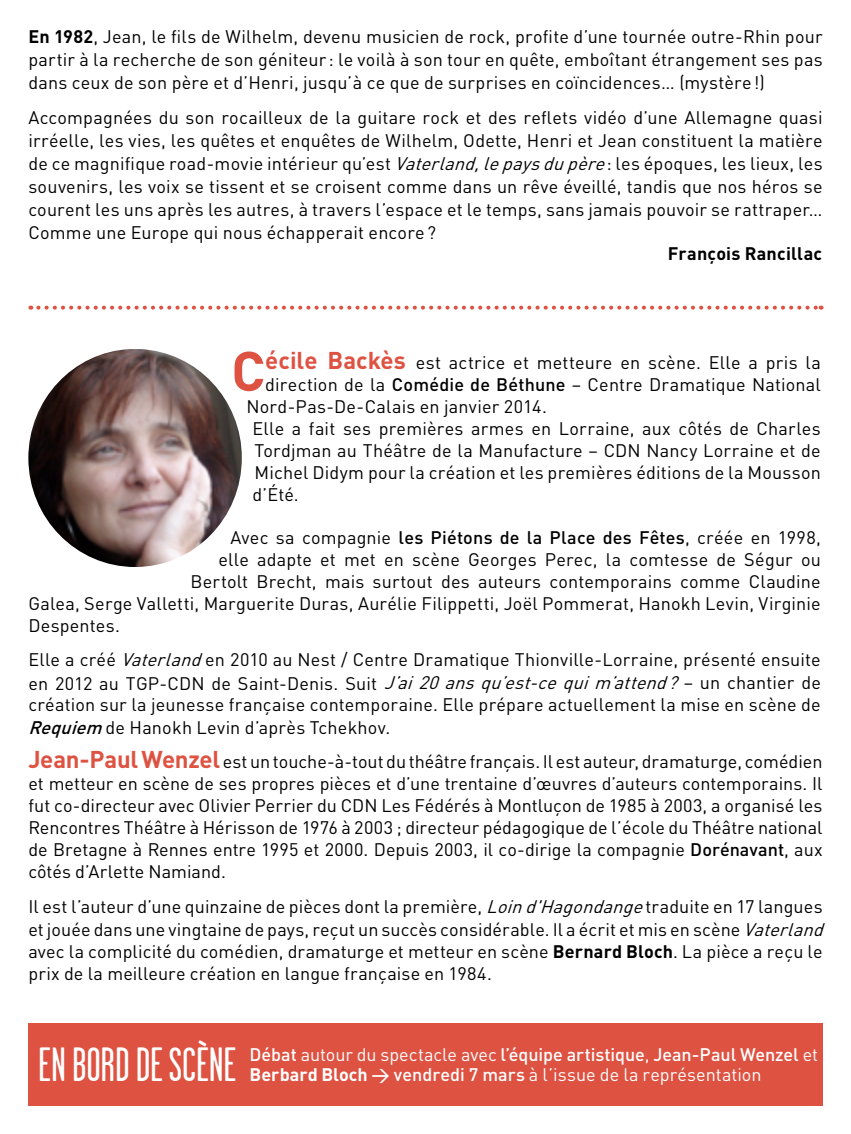
<style>
.page{position:relative;width:851px;height:1134px;background:#fff}
.page>*{position:absolute;margin:0;border:0;box-sizing:border-box;transform-origin:0 0}
.t1{font:700 54.8px "DIN";color:#de5242}
.t2{font:48px "Garage Gothic";color:#fff}
.t3{font:18px/23px "DIN";letter-spacing:.01em;color:#000;text-align:justify}
.t4{font:500 18px/20px "DIN";letter-spacing:-.005em;color:#fff}
.t5{font:700 18px "DIN";letter-spacing:.015em;color:#000}
.s1{font-weight:700}
.s2{font-style:italic}
.s3{font-weight:700;font-size:24px;color:#de5242}
.s4{font-weight:500}
.s5{font-weight:500;font-style:italic}
.s6{font-weight:400}
</style>
<div class="page">
<div style="left:28px;top:1023px;width:794px;height:83px;background:#de5242"></div>
<svg style="left:38px;top:306px;width:783px;height:4px"></svg>
<img style="left:28px;top:349px;width:214px;height:218px">
<p class="t3" style="left:28px;top:25px;width:795px"><span class="s1">En 1982</span>, Jean, le fils de Wilhelm, devenu musicien de rock, profite d’une tournée outre-Rhin pour partir à la recherche de son géniteur : le voilà à son tour en quête, emboîtant étrangement ses pas dans ceux de son père et d’Henri, jusqu’à ce que de surprises en coïncidences… (mystère!)</p>
<p class="t3" style="left:28px;top:105px;width:795px">Accompagnées du son rocailleux de la guitare rock et des reflets vidéo d’une Allemagne quasi irréelle, les vies, les quêtes et enquêtes de Wilhelm, Odette, Henri et Jean constituent la matière de ce magnifique road-movie intérieur qu’est <span class="s2">Vaterland,lepaysdupère</span>: les époques, les lieux, les souvenirs, les voix se tissent et se croisent comme dans un rêve éveillé, tandis que nos héros se courent les uns après les autres, à travers l’espace et le temps, sans jamais pouvoir se rattraper… Comme une Europe qui nous échapperait encore?</p>
<p class="t5" style="left:667px;top:242px;width:156px">François Rancillac</p>
<h1 class="t1" style="left:231px;top:335px;width:36px">C</h1>
<p class="t3" style="left:265px;top:351px;width:557px"><span class="s3">écile Backès</span> est actrice et metteure en scène. Elle a pris la</p>
<p class="t3" style="left:265px;top:373px;width:557px">direction de la <span class="s4">Comédie de Béthune</span> – Centre Dramatique National</p>
<p class="t3" style="left:246px;top:395px;width:302px">Nord-Pas-De-Calais en janvier 2014.</p>
<p class="t3" style="left:252px;top:417px;width:569px">Elle a fait ses premières armes en Lorraine, aux côtés de Charles</p>
<p class="t3" style="left:254px;top:439px;width:567px">Tordjman au Théâtre de la Manufacture – CDN Nancy Lorraine et de</p>
<p class="t3" style="left:254px;top:461px;width:568px">Michel Didym pour la création et les premières éditions de la Mousson</p>
<p class="t3" style="left:252px;top:483px;width:48px">d’Été.</p>
<p class="t3" style="left:230px;top:526px;width:591px">Avec sa compagnie <span class="s4">les Piétons de la Place des Fêtes</span>, créée en 1998,</p>
<p class="t3" style="left:218px;top:548px;width:604px">elle adapte et met en scène Georges Perec, la comtesse de Ségur ou</p>
<p class="t3" style="left:190px;top:570px;width:631px">Bertolt Brecht, mais surtout des auteurs contemporains comme Claudine</p>
<p class="t3" style="left:28px;top:592px;width:793px">Galea, Serge Valletti, Marguerite Duras, Aurélie Filippetti, Joël Pommerat, Hanokh Levin, Virginie</p>
<p class="t3" style="left:28px;top:614px;width:93px">Despentes.</p>
<p class="t3" style="left:28px;top:648px;width:794px;line-height:22.4px">Elle a créé <span class="s2">Vaterland</span>en 2010 au Nest / Centre Dramatique Thionville-Lorraine, présenté ensuite en 2012 au TGP-CDN de Saint-Denis. Suit <span class="s2">J’ai20ansqu’est-cequim’attend?</span>– un chantier de création sur la jeunesse française contemporaine. Elle prépare actuellement la mise en scène de <span class="s5">Requiem</span> de Hanokh Levin d’après Tchekhov.</p>
<p class="t3" style="left:28px;top:751px;width:795px;line-height:22px"><span class="s3">Jean-Paul Wenzel</span> est un touche-à-tout du théâtre français. Il est auteur, dramaturge, comédien et metteur en scène de ses propres pièces et d’une trentaine d’œuvres d’auteurs contemporains. Il fut co-directeur avec Olivier Perrier du CDN Les Fédérés à Montluçon de 1985 à 2003, a organisé les Rencontres Théâtre à Hérisson de 1976 à 2003 ; directeur pédagogique de l’école du Théâtre national de Bretagne à Rennes entre 1995 et 2000. Depuis 2003, il co-dirige la compagnie <span class="s4">Dorénavant</span>, aux côtés d’Arlette Namiand.</p>
<p class="t3" style="left:28px;top:895px;width:802px;line-height:22.4px;text-align:left">Il est l’auteur d’une quinzaine de pièces dont la première, <span class="s2">Loind'Hagondange</span>traduite en 17 langues et jouée dans une vingtaine de pays, reçut un succès considérable. Il a écrit et mis en scène <span class="s2">Vaterland </span>avec la complicité du comédien, dramaturge et metteur en scène <span class="s1">Bernard Bloch</span>. La pièce a reçu le prix de la meilleure création en langue française en 1984.</p>
<h2 class="t2" style="left:38px;top:1040px;width:199px">EN BORD DE SCÈNE</h2>
<p class="t4" style="left:249px;top:1044px;width:570px">Débat <span class="s6">autour du spectacle avec</span> l’équipe artistique<span class="s6">,</span> Jean-Paul Wenzel <span class="s6">et<br></span><span class="s1">Berbard Bloch</span> &gt; vendredi 7 mars <span class="s6">à l’issue de la représentation</span></p>
</div>
